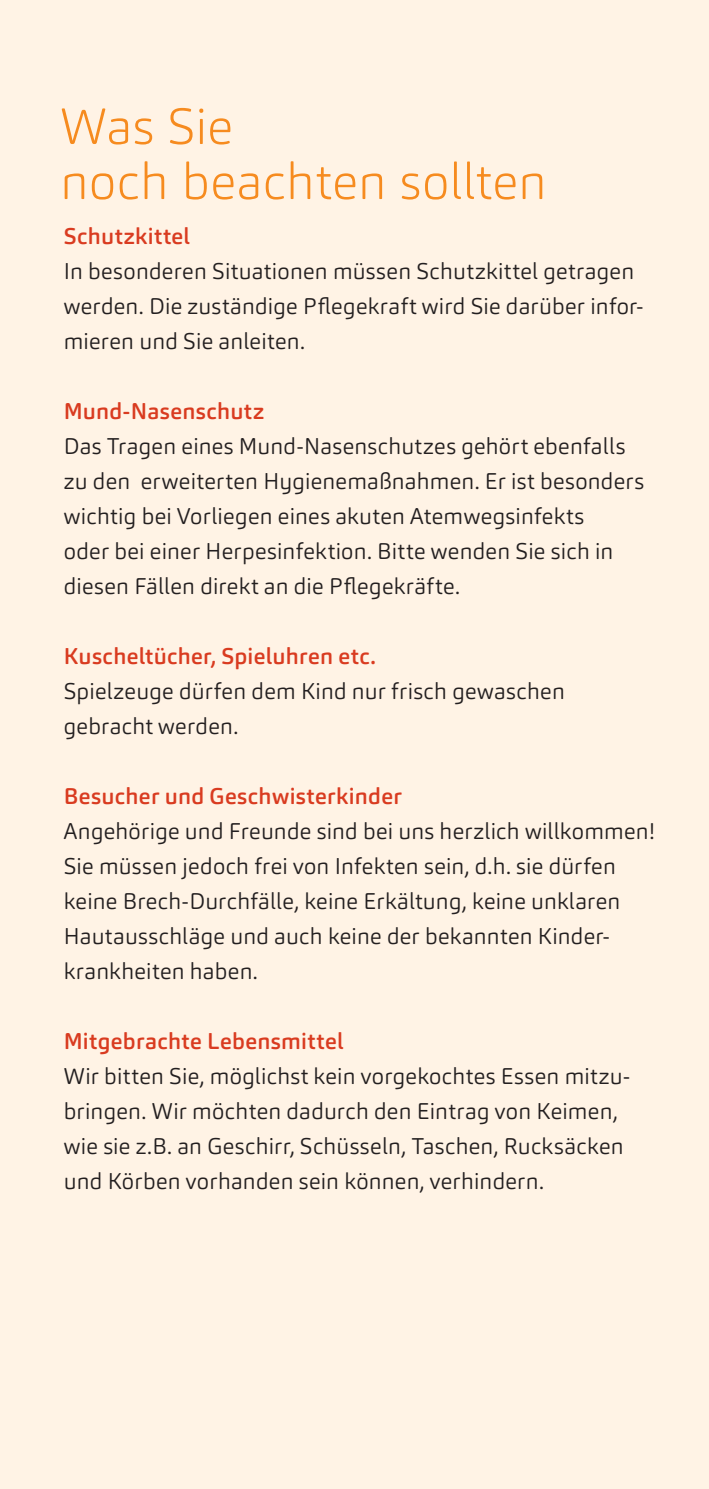
<style>
.page{position:relative;width:709px;height:1489px;background:#fff}
.page>*{position:absolute;margin:0;border:0;box-sizing:border-box;transform-origin:0 0}
.t1{font:200 50px/55px "Carnas";letter-spacing:.01em;color:#f68b1f}
.t2{font:300 22.5px/35px "Carnas";letter-spacing:.01em;color:#231f20}
.t3{font:500 22.5px "Carnas";letter-spacing:.015em;color:#d93b20}
</style>
<div class="page">
<div style="left:0;top:0;width:709px;height:1488px;background:#fff3e5"></div>
<h1 class="t1" style="left:60px;top:99px;width:488px">Was Sie<br>noch beachten sollten</h1>
<p class="t3" style="left:64px;top:221px;width:128px">Schutzkittel</p>
<p class="t2" style="left:64px;top:253px;width:581px">In besonderen Situationen müssen Schutzkittel getragen werden. Die zuständige Pflegekraft wird Sie darüber infor&shy;mieren und Sie anleiten.</p>
<p class="t3" style="left:64px;top:396px;width:202px">Mund-Nasenschutz</p>
<p class="t2" style="left:64px;top:428px;width:582px">Das Tragen eines Mund-Nasenschutzes gehört ebenfalls zu den erweiterten Hygienemaßnahmen. Er ist besonders wichtig bei Vorliegen eines akuten Atemwegsinfekts<br>oder bei einer Herpesinfektion. Bitte wenden Sie sich in diesen Fällen direkt an die Pflegekräfte.</p>
<p class="t3" style="left:64px;top:641px;width:313px">Kuscheltücher, Spieluhren etc.</p>
<p class="t2" style="left:64px;top:673px;width:502px">Spielzeuge dürfen dem Kind nur frisch gewaschen gebracht werden.</p>
<p class="t3" style="left:64px;top:782px;width:340px">Besucher und Geschwisterkinder</p>
<p class="t2" style="left:64px;top:813px;width:592px">Angehörige und Freunde sind bei uns herzlich willkommen!<br>Sie müssen jedoch frei von Infekten sein, d.h. sie dürfen keine Brech-Durchfälle, keine Erkältung, keine unklaren Hautausschläge und auch keine der bekannten Kinder&shy;krankheiten haben.</p>
<p class="t3" style="left:64px;top:1027px;width:281px">Mitgebrachte Lebensmittel</p>
<p class="t2" style="left:64px;top:1058px;width:568px">Wir bitten Sie, möglichst kein vorgekochtes Essen mitzu&shy;bringen. Wir möchten dadurch den Eintrag von Keimen, wie sie z.B. an Geschirr, Schüsseln, Taschen, Rucksäcken und Körben vorhanden sein können, verhindern.</p>
</div>
